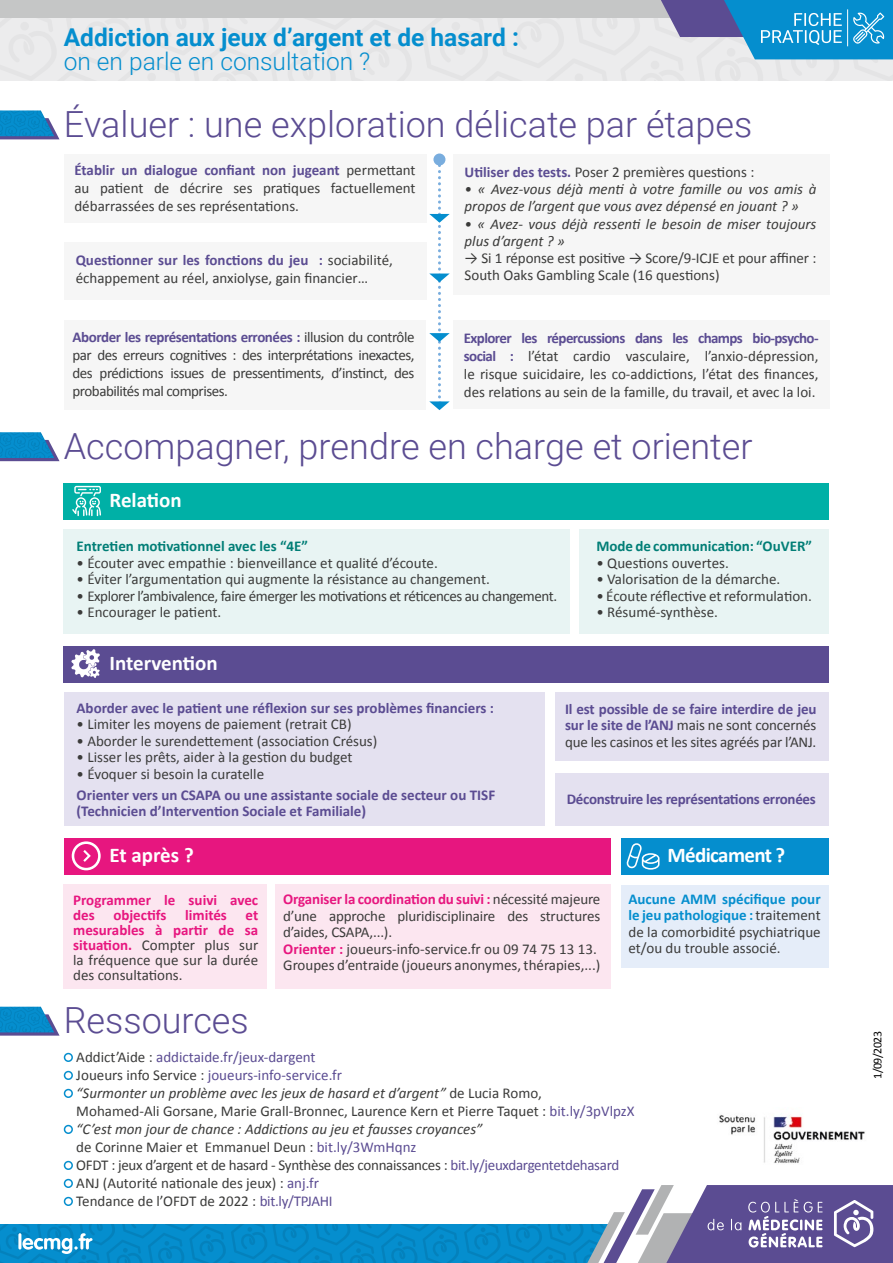
<style>
.page{position:relative;width:893px;height:1263px;background:#fff}
.page>*{position:absolute;margin:0;border:0;box-sizing:border-box;transform-origin:0 0}
.t1{font:300 36px "Roboto";color:#5b4c92}
.t2{font:700 24.6px "Roboto";color:#058ece}
.t3{font:300 24.6px "Roboto";color:#058ece}
.t4{font:700 21px "Calibri";letter-spacing:-.01em;color:#fff}
.t5{font:700 21px "Calibri";letter-spacing:-.03em;color:#fff}
.t6{font:15px/18px "Calibri";color:#3b3b3a;text-align:justify}
.t7{font:700 15px/16.5px "Calibri";color:#5b4c92}
.t8{font:italic 15px/17.2px "Calibri";color:#3b3b3a}
.t9{font:700 15px/15px "Calibri";color:#e7167f;text-align:justify}
.t10{font:15px "Calibri";letter-spacing:-.03em;color:#3b3b3a}
.t11{font:700 15px "Calibri";color:#017e76}
.t12{font:700 15px "Calibri";letter-spacing:-.02em;color:#5b4c92}
.t13{font:12px "Calibri";letter-spacing:-.04em;color:#000}
.s1{font-weight:700;color:#5b4c92}
.s2{font-weight:400;color:#3b3b3a}
.s3{font-weight:700;color:#058ece}
.s4{font-weight:700;color:#e7167f}
.s5{color:#5b4c92}
.s6{font-style:italic}
</style>
<div class="page">
<svg style="left:433px;top:153px;width:12px;height:12px"></svg>
<svg style="left:0;top:0;width:893px;height:81px;background:#c5d4de"></svg>
<hr style="left:847px;top:9px;width:1px;height:37px;background:#fff">
<svg style="left:0;top:1185px;width:893px;height:78px"></svg>
<svg style="left:0;top:1007px;width:59px;height:28px;background:#3192c9"></svg>
<svg style="left:0;top:432px;width:60px;height:29px;background:#3794c9"></svg>
<div style="left:64px;top:1053px;width:9px;height:9px;border:2px solid #058ece;border-radius:50%"></div>
<div style="left:64px;top:1071px;width:9px;height:9px;border:2px solid #058ece;border-radius:50%"></div>
<div style="left:64px;top:1089px;width:9px;height:9px;border:2px solid #058ece;border-radius:50%"></div>
<div style="left:64px;top:1107px;width:9px;height:9px;border:2px solid #fff;border-radius:50%"></div>
<div style="left:64px;top:1125px;width:9px;height:9px;border:2px solid #058ece;border-radius:50%"></div>
<div style="left:64px;top:1143px;width:9px;height:9px;border:2px solid #fff;border-radius:50%"></div>
<div style="left:64px;top:1161px;width:9px;height:9px;border:2px solid #058ece;border-radius:50%"></div>
<div style="left:64px;top:1179px;width:9px;height:9px;border:2px solid #058ece;border-radius:50%"></div>
<div style="left:65px;top:1197px;width:7px;height:8px;background:#fff;border-radius:50%"></div>
<div style="left:64px;top:1197px;width:9px;height:9px;border:2px solid #058ece;border-radius:50%"></div>
<img style="left:719px;top:1115px;width:146px;height:48px">
<svg style="left:0;top:110px;width:60px;height:29px;background:#3995ca"></svg>
<div style="left:64px;top:154px;width:362px;height:68px;background:#f6f6f6"></div>
<div style="left:453px;top:320px;width:376px;height:89px;background:#f6f6f6"></div>
<div style="left:64px;top:242px;width:362px;height:58px;background:#f6f6f6"></div>
<div style="left:64px;top:320px;width:361px;height:90px;background:#f6f6f6"></div>
<div style="left:453px;top:154px;width:376px;height:141px;background:#f6f6f6"></div>
<svg style="left:429px;top:158px;width:21px;height:252px"></svg>
<div style="left:64px;top:483px;width:765px;height:36px;background:#00b0a6"></div>
<div style="left:64px;top:646px;width:765px;height:36px;background:#5b4c92"></div>
<div style="left:64px;top:838px;width:547px;height:36px;background:#e7167f"></div>
<div style="left:622px;top:838px;width:207px;height:36px;background:#058ece"></div>
<div style="left:64px;top:529px;width:506px;height:105px;background:#e8f4f3"></div>
<div style="left:64px;top:692px;width:480px;height:134px;background:#e4e1f0"></div>
<div style="left:64px;top:885px;width:203px;height:104px;background:#fce6f0"></div>
<div style="left:622px;top:885px;width:207px;height:82px;background:#e5edf9"></div>
<div style="left:275px;top:885px;width:336px;height:104px;background:#fce6f0"></div>
<div style="left:580px;top:529px;width:249px;height:105px;background:#e8f4f3"></div>
<div style="left:555px;top:692px;width:274px;height:69px;background:#e4e1f0"></div>
<div style="left:555px;top:773px;width:274px;height:52px;background:#e4e1f0"></div>
<svg style="left:72px;top:486px;width:29px;height:30px"></svg>
<svg style="left:71px;top:649px;width:29px;height:29px"></svg>
<svg style="left:71px;top:841px;width:30px;height:30px"></svg>
<svg style="left:626px;top:843px;width:33px;height:27px"></svg>
<h2 class="t2" style="left:64px;top:21px;width:457px">Addiction aux jeux d’argent et de hasard :</h2>
<h2 class="t3" style="left:64px;top:45px;width:308px">on en parle en consultation ?</h2>
<h1 class="t1" style="left:64px;top:99px;width:690px">Évaluer : une exploration délicate par étapes</h1>
<p class="t6" style="left:74px;top:161px;width:343px"><span class="s1">Établir un dialogue confiant non jugeant</span> permettant au patient de décrire ses pratiques factuellement débarrassées de ses représentations.</p>
<p class="t6" style="left:465px;top:162px;width:291px"><span class="s1">Utiliser des tests.</span> Poser 2 premières questions :</p>
<p class="t8" style="left:465px;top:180px;width:353px">• « Avez-vous déjà menti à votre famille ou vos amis à propos de l’argent que vous avez dépensé en jouant ? »</p>
<p class="t8" style="left:465px;top:214px;width:353px">• « Avez- vous déjà ressenti le besoin de miser toujours plus d’argent ? »</p>
<p class="t6" style="left:465px;top:249px;width:353px;line-height:17.2px">→ Si 1 réponse est positive → Score/9-ICJE et pour affiner :<br>South Oaks Gambling Scale (16 questions)</p>
<p class="t6" style="left:76px;top:250px;width:319px"><span class="s1">Questionner sur les fonctions du jeu :</span> sociabilité, échappement au réel, anxiolyse, gain financier…</p>
<p class="t6" style="left:72px;top:328px;width:344px"><span class="s1">Aborder les représentations erronées :</span> illusion du contrôle par des erreurs cognitives : des interprétations inexactes, des prédictions issues de pressentiments, d’instinct, des probabilités mal comprises.</p>
<p class="t6" style="left:464px;top:329px;width:356px"><span class="s1">Explorer les répercussions dans les champs bio-psycho&shy;social :</span> l’état cardio vasculaire, l’anxio-dépression, le risque suicidaire, les co-addictions, l’état des finances, des relations au sein de la famille, du travail, et avec la loi.</p>
<h1 class="t1" style="left:64px;top:421px;width:690px">Accompagner, prendre en charge et orienter</h1>
<h3 class="t4" style="left:109px;top:485px;width:74px">Relation</h3>
<p class="t11" style="left:77px;top:536px;width:233px">Entretien motivationnel avec les “4E”</p>
<p class="t6" style="left:77px;top:553px;width:363px">• Écouter avec empathie : bienveillance et qualité d’écoute.</p>
<p class="t6" style="left:77px;top:570px;width:415px">• Éviter l’argumentation qui augmente la résistance au changement.</p>
<p class="t10" style="left:77px;top:585px;width:482px">• Explorer l’ambivalence, faire émerger les motivations et réticences au changement.</p>
<p class="t6" style="left:77px;top:603px;width:146px">• Encourager le patient.</p>
<p class="t11" style="left:596px;top:536px;width:217px">Mode de communication: “OuVER”</p>
<p class="t6" style="left:596px;top:553px;width:134px">• Questions ouvertes.</p>
<p class="t6" style="left:596px;top:570px;width:185px">• Valorisation de la démarche.</p>
<p class="t6" style="left:596px;top:586px;width:217px">• Écoute réflective et reformulation.</p>
<p class="t6" style="left:596px;top:603px;width:123px">• Résumé-synthèse.</p>
<h3 class="t4" style="left:109px;top:648px;width:110px">Intervention</h3>
<p class="t7" style="left:77px;top:699px;width:419px">Aborder avec le patient une réflexion sur ses problèmes financiers :</p>
<p class="t6" style="left:77px;top:715px;width:277px">• Limiter les moyens de paiement (retrait CB)</p>
<p class="t6" style="left:77px;top:731px;width:302px">• Aborder le surendettement (association Crésus)</p>
<p class="t6" style="left:77px;top:748px;width:277px">• Lisser les prêts, aider à la gestion du budget</p>
<p class="t6" style="left:77px;top:764px;width:189px">• Évoquer si besoin la curatelle</p>
<p class="t7" style="left:77px;top:786px;width:420px">Orienter vers un CSAPA ou une assistante sociale de secteur ou TISF (Technicien d’Intervention Sociale et Familiale)</p>
<p class="t6" style="left:565px;top:700px;width:253px;line-height:16.5px"><span class="s1">Il est possible de se faire interdire de jeu sur le site de l’ANJ</span> mais ne sont concernés que les casinos et les sites agréés par l’ANJ.</p>
<p class="t12" style="left:567px;top:789px;width:251px">Déconstruire les représentations erronées</p>
<h3 class="t4" style="left:109px;top:840px;width:86px">Et après ?</h3>
<h3 class="t5" style="left:667px;top:840px;width:119px">Médicament ?</h3>
<p class="t9" style="left:73px;top:892px;width:187px">Programmer le suivi avec des objectifs limités et mesurables à partir de sa situation. <span class="s2">Compter plus sur la fréquence que sur la durée des consultations.</span></p>
<p class="t6" style="left:628px;top:890px;width:194px;line-height:16.5px"><span class="s3">Aucune AMM spécifique pour le jeu pathologique :</span> traitement de la comorbidité psychiatrique et/ou du trouble associé.</p>
<p class="t6" style="left:283px;top:891px;width:319px;line-height:16.5px;text-align:left"><span class="s4">Organiser la coordination du suivi :</span> nécessité majeure d’une approche pluridisciplinaire des structures d’aides, CSAPA,...).<br><span class="s4">Orienter :</span> joueurs-info-service.fr ou 09 74 75 13 13.<br>Groupes d’entraide (joueurs anonymes, thérapies,...)</p>
<h1 class="t1" style="left:64px;top:995px;width:186px">Ressources</h1>
<p class="t6" style="left:76px;top:1047px;width:560px;text-align:left">Addict’Aide : <span class="s5">addictaide.fr/jeux-dargent<br></span>Joueurs info Service : <span class="s5">joueurs-info-service.fr<br></span><span class="s6">“Surmonter un problème avec les jeux de hasard et d’argent”</span> de Lucia Romo,<br>Mohamed-Ali Gorsane, Marie Grall-Bronnec, Laurence Kern et Pierre Taquet : <span class="s5">bit.ly/3pVlpzX </span><span class="s6">“C’est mon jour de chance : Addictions au jeu et fausses croyances”<br></span>de Corinne Maier et Emmanuel Deun : <span class="s5">bit.ly/3WmHqnz<br></span>OFDT : jeux d’argent et de hasard - Synthèse des connaissances : <span class="s5">bit.ly/jeuxdargentetdehasard </span>ANJ (Autorité nationale des jeux) : <span class="s5">anj.fr<br></span>Tendance de l’OFDT de 2022 : <span class="s5">bit.ly/TPJAHI</span></p>
<p class="t13" style="left:869px;top:1079px;width:50px;rotate:-90deg">1/09/2023</p>
</div>
